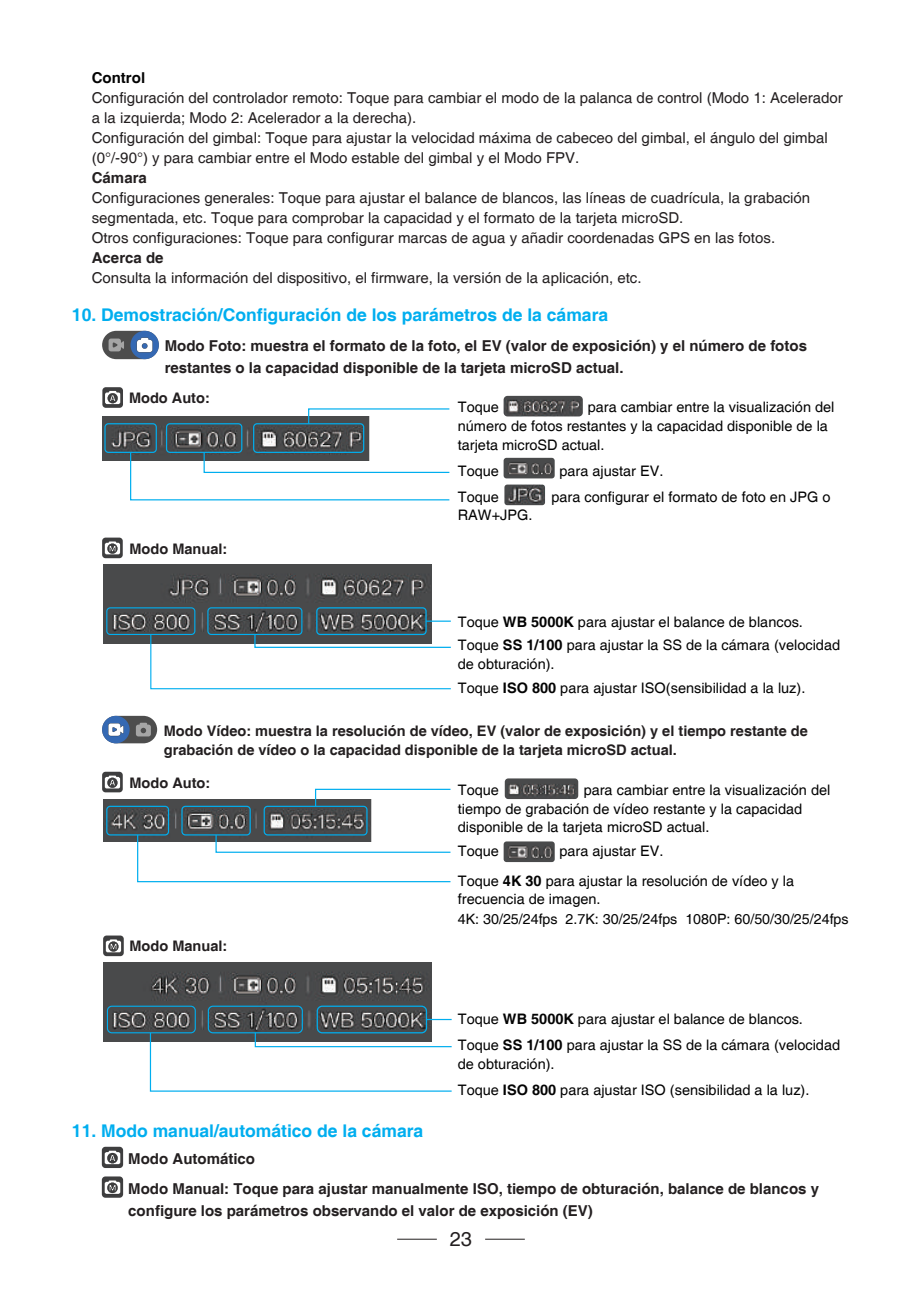
<style>
.page{position:relative;width:922px;height:1304px;background:#fff}
.page>*{position:absolute;margin:0;border:0;box-sizing:border-box;transform-origin:0 0}
.t1{font:20px "Helvetica";color:#231f20}
.t2{font:700 17.5px "Helvetica";color:#00aeef}
.t3{font:15px/20px "Helvetica";color:#231f20}
.t4{font:700 15px/30px "Helvetica";color:#231f20}
.t5{font:700 15px "Helvetica";color:#030303}
.t6{font:14.5px/18.8px "Helvetica";color:#030303}
.t7{font:700 14.5px/19.5px "Helvetica";color:#231f20}
.t8{font:14.25px "Helvetica";color:#030303}
.s1{font-weight:700}
</style>
<div class="page">
<div style="left:102px;top:1147px;width:21px;height:21px;background:#3e3e3f;border-radius:4px"></div>
<svg style="left:104px;top:1150px;width:17px;height:14px"></svg>
<div style="left:102px;top:1176px;width:21px;height:22px;background:#3e3e3f;border-radius:4px"></div>
<svg style="left:104px;top:1180px;width:17px;height:14px"></svg>
<img style="left:103px;top:963px;width:328px;height:79px">
<hr style="left:397px;top:1239px;width:40px;height:1px;background:#231f20">
<hr style="left:485px;top:1239px;width:39px;height:1px;background:#231f20">
<div style="left:102px;top:538px;width:21px;height:20px;background:#3e3e3f;border-radius:3px"></div>
<svg style="left:104px;top:541px;width:16px;height:14px"></svg>
<div style="left:102px;top:772px;width:21px;height:20px;background:#3e3e3f;border-radius:3px"></div>
<svg style="left:104px;top:775px;width:16px;height:14px"></svg>
<div style="left:103px;top:935px;width:21px;height:21px;background:#3e3e3f;border-radius:3px"></div>
<svg style="left:105px;top:939px;width:16px;height:14px"></svg>
<svg style="left:102px;top:331px;width:57px;height:28px"></svg>
<div style="left:130px;top:331px;width:29px;height:28px;background:#3569b3;border-radius:50%"></div>
<svg style="left:137px;top:338px;width:16px;height:14px"></svg>
<svg style="left:108px;top:339px;width:16px;height:12px"></svg>
<img style="left:103px;top:800px;width:268px;height:41px">
<svg style="left:102px;top:716px;width:55px;height:27px"></svg>
<div style="left:102px;top:716px;width:28px;height:27px;background:#3569b3;border-radius:50%"></div>
<svg style="left:136px;top:723px;width:15px;height:13px"></svg>
<svg style="left:108px;top:723px;width:16px;height:13px"></svg>
<img style="left:103px;top:564px;width:328px;height:79px">
<svg style="left:136px;top:834px;width:315px;height:49px"></svg>
<svg style="left:150px;top:633px;width:301px;height:57px"></svg>
<svg style="left:426px;top:621px;width:24px;height:1px"></svg>
<svg style="left:314px;top:788px;width:137px;height:20px"></svg>
<div style="left:106px;top:806px;width:63px;height:29px;border:1px solid #00aeef;border-radius:3px"></div>
<div style="left:181px;top:806px;width:70px;height:29px;border:1px solid #00aeef;border-radius:3px"></div>
<div style="left:263px;top:806px;width:104px;height:29px;border:1px solid #00aeef;border-radius:3px"></div>
<div style="left:207px;top:607px;width:95px;height:28px;border:1px solid #00aeef;border-radius:3px"></div>
<div style="left:106px;top:607px;width:89px;height:28px;border:1px solid #00aeef;border-radius:3px"></div>
<div style="left:316px;top:607px;width:110px;height:28px;border:1px solid #00aeef;border-radius:3px"></div>
<svg style="left:149px;top:1031px;width:303px;height:61px"></svg>
<svg style="left:427px;top:1019px;width:24px;height:1px"></svg>
<div style="left:208px;top:1006px;width:95px;height:27px;border:1px solid #00aeef;border-radius:5px"></div>
<div style="left:107px;top:1006px;width:89px;height:27px;border:1px solid #00aeef;border-radius:4px"></div>
<div style="left:316px;top:1006px;width:111px;height:27px;border:1px solid #00aeef;border-radius:5px"></div>
<div style="left:102px;top:387px;width:21px;height:21px;background:#3e3e3f;border-radius:3px"></div>
<svg style="left:105px;top:391px;width:16px;height:13px"></svg>
<img style="left:102px;top:416px;width:267px;height:44px">
<svg style="left:129px;top:451px;width:321px;height:50px"></svg>
<svg style="left:307px;top:408px;width:143px;height:17px"></svg>
<div style="left:253px;top:423px;width:111px;height:30px;border:1px solid #00aeef;border-radius:3px"></div>
<div style="left:166px;top:423px;width:76px;height:30px;border:1px solid #00aeef;border-radius:3px"></div>
<div style="left:104px;top:423px;width:53px;height:30px;border:1px solid #00aeef;border-radius:3px"></div>
<img style="left:504px;top:485px;width:41px;height:20px">
<img style="left:503px;top:396px;width:79px;height:20px">
<img style="left:503px;top:458px;width:51px;height:20px">
<img style="left:503px;top:841px;width:51px;height:21px">
<img style="left:504px;top:778px;width:74px;height:21px">
<p class="t5" style="left:92px;top:68px;width:55px">Control</p>
<p class="t3" style="left:92px;top:88px;width:752px">Configuración del controlador remoto: Toque para cambiar el modo de la palanca de control (Modo 1: Acelerador a la izquierda; Modo 2: Acelerador a la derecha).<br>Configuración del gimbal: Toque para ajustar la velocidad máxima de cabeceo del gimbal, el ángulo del gimbal (0°/-90°) y para cambiar entre el Modo estable del gimbal y el Modo FPV.</p>
<p class="t4" style="left:92px;top:163px;width:57px">Cámara</p>
<p class="t3" style="left:92px;top:188px;width:719px">Configuraciones generales: Toque para ajustar el balance de blancos, las líneas de cuadrícula, la grabación segmentada, etc. Toque para comprobar la capacidad y el formato de la tarjeta microSD.<br>Otros configuraciones: Toque para configurar marcas de agua y añadir coordenadas GPS en las fotos.</p>
<p class="t4" style="left:92px;top:243px;width:73px">Acerca de</p>
<p class="t3" style="left:92px;top:268px;width:551px">Consulta la información del dispositivo, el firmware, la versión de la aplicación, etc.</p>
<p class="t2" style="left:72px;top:305px;width:537px">10. Demostración/Configuración de los parámetros de la cámara</p>
<p class="t4" style="left:165px;top:335px;width:643px;line-height:22.5px">Modo Foto: muestra el formato de la foto, el EV (valor de exposición) y el número de fotos restantes o la capacidad disponible de la tarjeta microSD actual.</p>
<p class="t7" style="left:129px;top:389px;width:82px">Modo Auto:</p>
<p class="t7" style="left:129px;top:539px;width:99px">Modo Manual:</p>
<p class="t6" style="left:457px;top:398px;width:378px;text-indent:130px">para cambiar entre la visualización del número de fotos restantes y la capacidad disponible de la tarjeta microSD actual.</p>
<p class="t6" style="left:457px;top:462px;width:43px">Toque</p>
<p class="t6" style="left:559px;top:462px;width:105px">para ajustar EV.</p>
<p class="t6" style="left:457px;top:488px;width:43px">Toque</p>
<p class="t6" style="left:551px;top:488px;width:280px">para configurar el formato de foto en JPG o</p>
<p class="t6" style="left:457px;top:507px;width:76px">RAW+JPG.</p>
<p class="t6" style="left:457px;top:398px;width:43px">Toque</p>
<p class="t6" style="left:457px;top:610px;width:384px;line-height:23.8px">Toque <span class="s1">WB 5000K</span> para ajustar el balance de blancos.<br>Toque <span class="s1">SS 1/100</span> para ajustar la SS de la cámara (velocidad</p>
<p class="t6" style="left:457px;top:653px;width:349px;line-height:23.8px">de obturación).<br>Toque <span class="s1">ISO 800</span> para ajustar ISO(sensibilidad a la luz).</p>
<p class="t7" style="left:164px;top:721px;width:645px">Modo Vídeo: muestra la resolución de vídeo, EV (valor de exposición) y el tiempo restante de grabación de vídeo o la capacidad disponible de la tarjeta microSD actual.</p>
<p class="t7" style="left:129px;top:774px;width:82px">Modo Auto:</p>
<p class="t7" style="left:129px;top:937px;width:99px">Modo Manual:</p>
<p class="t2" style="left:72px;top:1120px;width:353px">11. Modo manual/automático de la cámara</p>
<p class="t6" style="left:457px;top:781px;width:374px;text-indent:126px">para cambiar entre la visualización del tiempo de grabación de vídeo restante y la capacidad disponible de la tarjeta microSD actual.</p>
<p class="t6" style="left:457px;top:842px;width:43px">Toque</p>
<p class="t6" style="left:559px;top:842px;width:105px">para ajustar EV.</p>
<p class="t6" style="left:457px;top:781px;width:43px">Toque</p>
<p class="t6" style="left:457px;top:872px;width:338px">Toque <span class="s1">4K 30</span> para ajustar la resolución de vídeo y la frecuencia de imagen.</p>
<p class="t8" style="left:457px;top:911px;width:392px">4K: 30/25/24fps 2.7K: 30/25/24fps 1080P: 60/50/30/25/24fps</p>
<p class="t6" style="left:457px;top:1006px;width:384px;line-height:26px">Toque <span class="s1">WB 5000K</span> para ajustar el balance de blancos.<br>Toque <span class="s1">SS 1/100</span> para ajustar la SS de la cámara (velocidad</p>
<p class="t6" style="left:457px;top:1051px;width:353px;line-height:26px">de obturación).<br>Toque <span class="s1">ISO 800</span> para ajustar ISO (sensibilidad a la luz).</p>
<p class="t4" style="left:128px;top:1144px;width:692px">Modo Automático<br>Modo Manual: Toque para ajustar manualmente ISO, tiempo de obturación, balance de blancos y</p>
<p class="t4" style="left:128px;top:1197px;width:466px">configure los parámetros observando el valor de exposición (EV)</p>
<h1 class="t1" style="left:450px;top:1227px;width:24px">23</h1>
</div>
